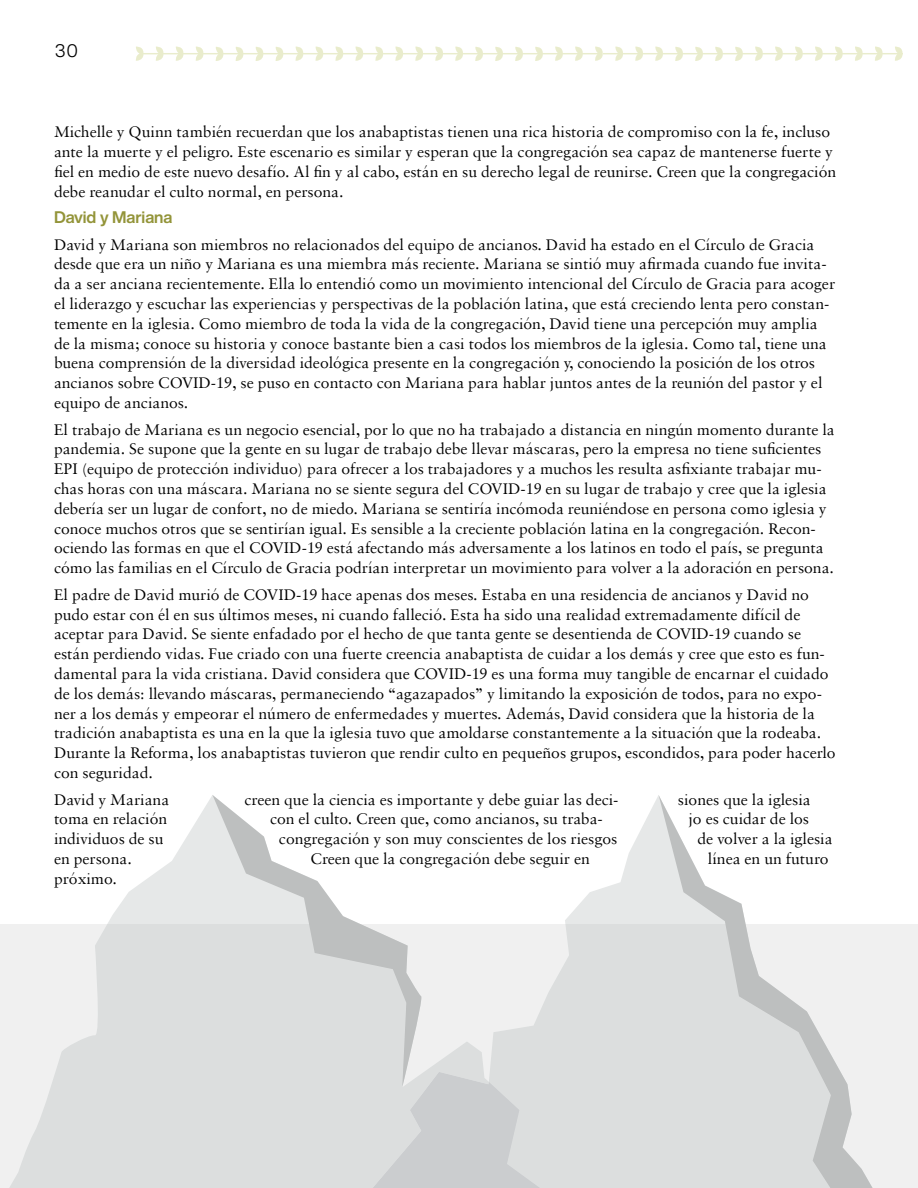
<style>
.page{position:relative;width:918px;height:1188px;background:#fff}
.page>*{position:absolute;margin:0;border:0;box-sizing:border-box;transform-origin:0 0}
.t1{font:16.5px/19.8px "Sabon";color:#000}
.t2{font:700 16.5px "Helvetica Now Display";letter-spacing:-.005em;color:#939439}
.t3{font:300 16.5px "Helvetica Now Micro";color:#000}
</style>
<div class="page">
<svg style="left:136px;top:46px;width:767px;height:15px"></svg>
<svg style="left:565px;top:795px;width:94px;height:129px"></svg>
<svg style="left:108px;top:796px;width:104px;height:128px"></svg>
<svg style="left:659px;top:796px;width:87px;height:128px"></svg>
<svg style="left:212px;top:795px;width:148px;height:129px"></svg>
<svg style="left:0;top:924px;width:918px;height:264px;fill:#dcdede"></svg>
<p class="t3" style="left:54px;top:38px;width:26px">30</p>
<p class="t1" style="left:54px;top:122px;width:784px">Michelle y Quinn también recuerdan que los anabaptistas tienen una rica historia de compromiso con la fe, incluso ante la muerte y el peligro. Este escenario es similar y esperan que la congregación sea capaz de mantenerse fuerte y fiel en medio de este nuevo desafío. Al fin y al cabo, están en su derecho legal de reunirse. Creen que la congregación debe reanudar el culto normal, en persona.</p>
<p class="t2" style="left:54px;top:206px;width:120px">David y Mariana</p>
<p class="t1" style="left:54px;top:234px;width:783px">David y Mariana son miembros no relacionados del equipo de ancianos. David ha estado en el Círculo de Gracia desde que era un niño y Mariana es una miembra más reciente. Mariana se sintió muy afirmada cuando fue invita&shy;da a ser anciana recientemente. Ella lo entendió como un movimiento intencional del Círculo de Gracia para acoger el liderazgo y escuchar las experiencias y perspectivas de la población latina, que está creciendo lenta pero constan&shy;temente en la iglesia. Como miembro de toda la vida de la congregación, David tiene una percepción muy amplia de la misma; conoce su historia y conoce bastante bien a casi todos los miembros de la iglesia. Como tal, tiene una buena comprensión de la diversidad ideológica presente en la congregación y, conociendo la posición de los otros ancianos sobre COVID-19, se puso en contacto con Mariana para hablar juntos antes de la reunión del pastor y el equipo de ancianos.</p>
<p class="t1" style="left:54px;top:419px;width:782px">El trabajo de Mariana es un negocio esencial, por lo que no ha trabajado a distancia en ningún momento durante la pandemia. Se supone que la gente en su lugar de trabajo debe llevar máscaras, pero la empresa no tiene suficientes EPI (equipo de protección individuo) para ofrecer a los trabajadores y a muchos les resulta asfixiante trabajar mu&shy;chas horas con una máscara. Mariana no se siente segura del COVID-19 en su lugar de trabajo y cree que la iglesia debería ser un lugar de confort, no de miedo. Mariana se sentiría incómoda reuniéndose en persona como iglesia y conoce muchos otros que se sentirían igual. Es sensible a la creciente población latina en la congregación. Recon&shy;ociendo las formas en que el COVID-19 está afectando más adversamente a los latinos en todo el país, se pregunta cómo las familias en el Círculo de Gracia podrían interpretar un movimiento para volver a la adoración en persona.</p>
<p class="t1" style="left:54px;top:584px;width:783px">El padre de David murió de COVID-19 hace apenas dos meses. Estaba en una residencia de ancianos y David no pudo estar con él en sus últimos meses, ni cuando falleció. Esta ha sido una realidad extremadamente difícil de aceptar para David. Se siente enfadado por el hecho de que tanta gente se desentienda de COVID-19 cuando se están perdiendo vidas. Fue criado con una fuerte creencia anabaptista de cuidar a los demás y cree que esto es fun&shy;damental para la vida cristiana. David considera que COVID-19 es una forma muy tangible de encarnar el cuidado de los demás: llevando máscaras, permaneciendo “agazapados” y limitando la exposición de todos, para no expo&shy;ner a los demás y empeorar el número de enfermedades y muertes. Además, David considera que la historia de la tradición anabaptista es una en la que la iglesia tuvo que amoldarse constantemente a la situación que la rodeaba.<br>Durante la Reforma, los anabaptistas tuvieron que rendir culto en pequeños grupos, escondidos, para poder hacerlo con seguridad.</p>
<p class="t1" style="left:54px;top:789px;width:117px">David y Mariana</p>
<p class="t1" style="left:244px;top:789px;width:376px">creen que la ciencia es importante y debe guiar las deci-</p>
<p class="t1" style="left:678px;top:789px;width:134px">siones que la iglesia</p>
<p class="t1" style="left:54px;top:809px;width:115px">toma en relación</p>
<p class="t1" style="left:270px;top:809px;width:334px">con el culto. Creen que, como ancianos, su traba-</p>
<p class="t1" style="left:689px;top:809px;width:122px">jo es cuidar de los</p>
<p class="t1" style="left:54px;top:829px;width:111px">individuos de su</p>
<p class="t1" style="left:279px;top:829px;width:340px">congregación y son muy conscientes de los riesgos</p>
<p class="t1" style="left:698px;top:829px;width:137px">de volver a la iglesia</p>
<p class="t1" style="left:54px;top:848px;width:79px">en persona.</p>
<p class="t1" style="left:310px;top:848px;width:281px">Creen que la congregación debe seguir en</p>
<p class="t1" style="left:708px;top:848px;width:122px">línea en un futuro</p>
<p class="t1" style="left:54px;top:868px;width:64px">próximo.</p>
</div>
